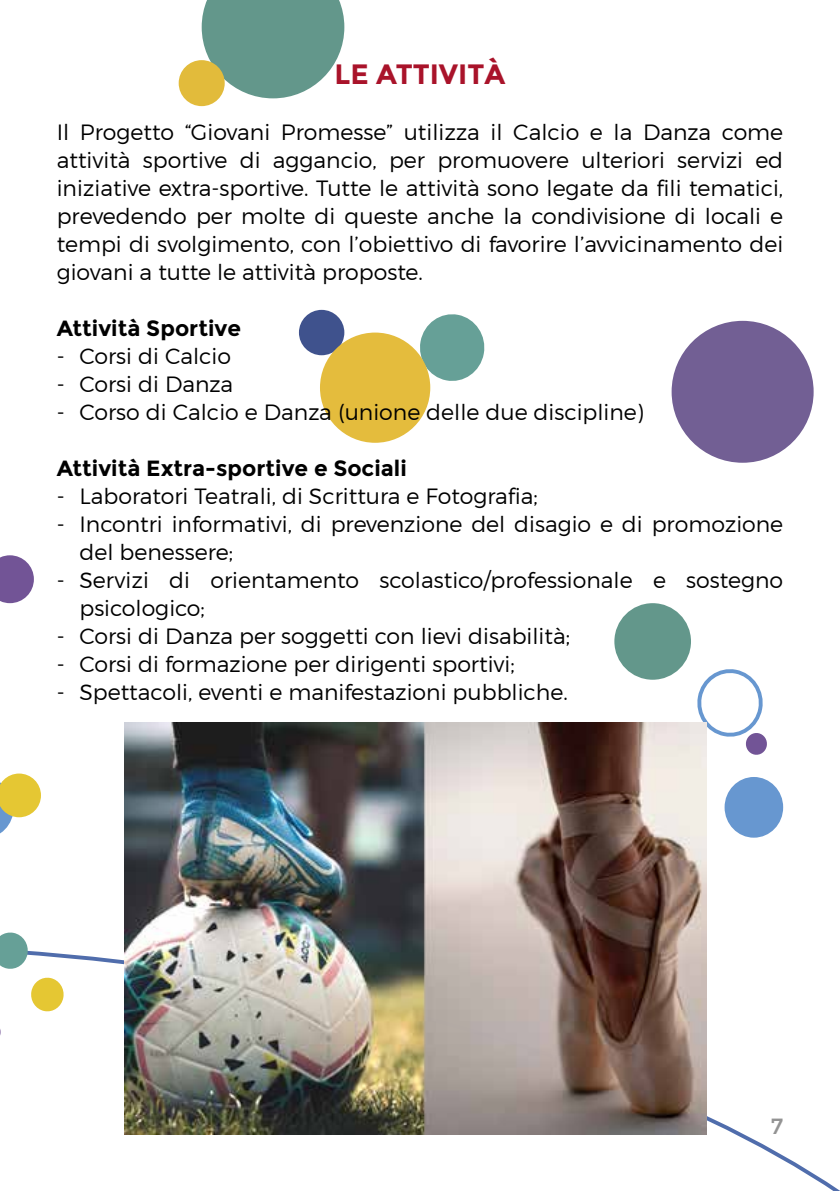
<style>
.page{position:relative;width:840px;height:1191px;background:#fff}
.page>*{position:absolute;margin:0;border:0;box-sizing:border-box;transform-origin:0 0}
.t1{font:700 28px "Montserrat";color:#a9132a}
.t2{font:300 22px/28px "Montserrat";color:#000}
.t3{font:700 22px "Montserrat";color:#000}
.t4{font:22px "Montserrat";color:#939393}
</style>
<div class="page">
<div style="left:614px;top:603px;width:76px;height:76px;background:#63978b;border-radius:50%"></div>
<svg style="left:201px;top:0;width:143px;height:98px;background:#75a398"></svg>
<svg style="left:29px;top:906px;width:810px;height:285px"></svg>
<svg style="left:697px;top:669px;width:70px;height:86px"></svg>
<svg style="left:0;top:932px;width:29px;height:37px"></svg>
<svg style="left:418px;top:314px;width:67px;height:70px"></svg>
<svg style="left:30px;top:976px;width:35px;height:36px"></svg>
<svg style="left:0;top:555px;width:34px;height:48px;background:#8970a7"></svg>
<div style="left:724px;top:777px;width:58px;height:60px;background:#6797d0;border-radius:50%"></div>
<div style="left:299px;top:310px;width:45px;height:45px;background:#3f528d;border-radius:50%"></div>
<svg style="left:0;top:773px;width:41px;height:61px"></svg>
<div style="left:320px;top:332px;width:110px;height:111px;background:#e4bc3d;border-radius:50%"></div>
<div style="left:671px;top:321px;width:142px;height:142px;background:#725f94;border-radius:50%"></div>
<div style="left:178px;top:60px;width:46px;height:46px;background:#e2bb3b;border-radius:50%"></div>
<img style="left:125px;top:722px;width:581px;height:412px">
<p class="t1" style="left:334px;top:57px;width:172px">LE ATTIVITÀ</p>
<p class="t2" style="left:57px;top:118px;width:727px;text-align:justify">Il Progetto “Giovani Promesse” utilizza il Calcio e la Danza come attività sportive di aggancio, per promuovere ulteriori servizi ed iniziative extra-sportive. Tutte le attività sono legate da fili tematici, prevedendo per molte di queste anche la condivisione di locali e tempi di svolgimento, con l’obiettivo di favorire l’avvicinamento dei giovani a tutte le attività proposte.</p>
<p class="t3" style="left:57px;top:315px;width:186px">Attività Sportive</p>
<p class="t2" style="left:57px;top:342px;width:176px">- Corsi di Calcio</p>
<p class="t2" style="left:57px;top:370px;width:178px">- Corsi di Danza</p>
<p class="t2" style="left:57px;top:398px;width:588px">- Corso di Calcio e Danza (unione delle due discipline)</p>
<p class="t3" style="left:57px;top:455px;width:351px">Attività Extra-sportive e Sociali</p>
<p class="t2" style="left:57px;top:482px;width:482px">- Laboratori Teatrali, di Scrittura e Fotografia;</p>
<p class="t2" style="left:79px;top:510px;width:705px;text-indent:-23px">- Incontri informativi, di prevenzione del disagio e di promozione del benessere;</p>
<p class="t2" style="left:79px;top:566px;width:705px;text-indent:-23px">- Servizi di orientamento scolastico/professionale e sostegno psicologico;</p>
<p class="t2" style="left:57px;top:622px;width:514px">- Corsi di Danza per soggetti con lievi disabilità;</p>
<p class="t2" style="left:57px;top:650px;width:459px">- Corsi di formazione per dirigenti sportivi;</p>
<p class="t2" style="left:57px;top:678px;width:512px">- Spettacoli, eventi e manifestazioni pubbliche.</p>
<p class="t4" style="left:770px;top:1113px;width:14px">7</p>
</div>
